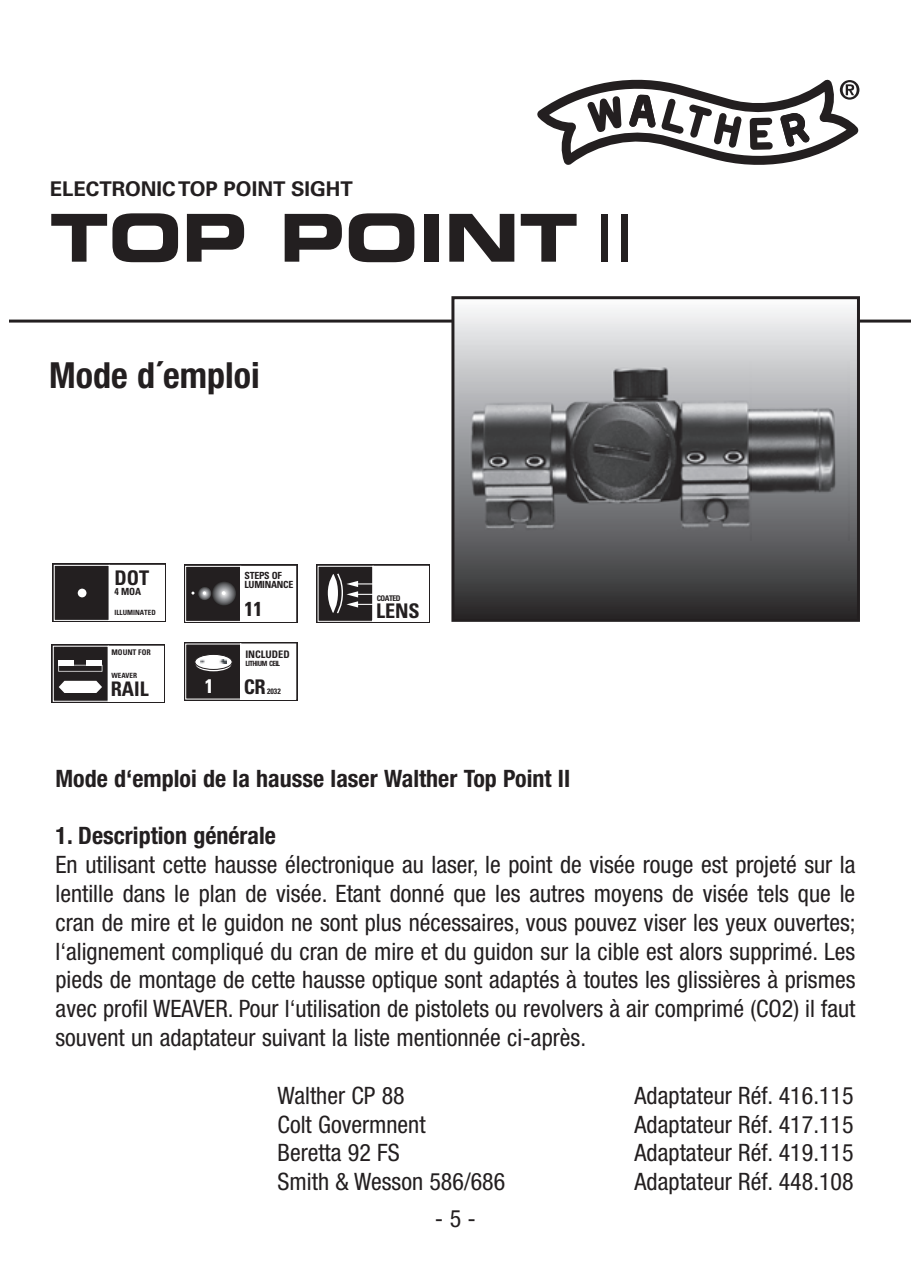
<style>
.page{position:relative;width:911px;height:1274px;background:#fff}
.page>*{position:absolute;margin:0;border:0;box-sizing:border-box;transform-origin:0 0}
.t1{font:66px "Eurostile LT Std Bold Ex 2";color:#231f20}
.t2{font:700 condensed 36px "Helvetica Neue LT Pro";color:#231f20}
.t3{font:condensed 24px/28.8px "Helvetica Neue LT Pro";color:#231f20;text-align:justify}
.t4{font:700 condensed 24px "Helvetica Neue LT Pro";color:#231f20}
.t5{font:700 20.4px "Univers LT Std";color:#231f20}
.t6{font:700 condensed 20.1px "Univers LT Std";color:#231f20}
.t7{font:700 condensed 19.8px "Univers LT Std";color:#fff}
.t8{font:700 condensed 10.5px "Univers LT Std";color:#231f20}
.t9{font:700 condensed 9.9px/9.3px "Univers LT Std";letter-spacing:-.025em;color:#231f20}
.t10{font:700 condensed 7.8px "Univers LT Std";color:#231f20}
.t11{font:700 condensed 7.2px "Univers LT Std";color:#231f20}
.t12{font:700 condensed 7.2px "Univers LT Std";letter-spacing:-.08em;color:#231f20}
.s1{font-family:"Eurostile LT Std Ex 2"}
</style>
<div class="page">
<hr style="left:9px;top:319px;width:902px;height:3px;background:#231f20">
<svg style="left:537px;top:79px;width:322px;height:86px"></svg>
<svg style="left:451px;top:296px;width:409px;height:326px;background:#848485"></svg>
<img style="left:460px;top:361px;width:390px;height:180px">
<div style="left:53px;top:563px;width:113px;height:59px;background:#494647"></div>
<svg style="left:54px;top:565px;width:111px;height:56px;background:#999797"></svg>
<div style="left:78px;top:588px;width:8px;height:9px;background:#fff;border-radius:50%"></div>
<div style="left:316px;top:564px;width:114px;height:59px;background:#231f20"></div>
<svg style="left:317px;top:565px;width:112px;height:57px"></svg>
<div style="left:184px;top:642px;width:114px;height:59px;background:#231f20"></div>
<svg style="left:185px;top:643px;width:112px;height:57px"></svg>
<svg style="left:196px;top:657px;width:35px;height:14px"></svg>
<svg style="left:195px;top:654px;width:37px;height:15px"></svg>
<div style="left:195px;top:654px;width:37px;height:16px;border:1px solid #231f20;border-radius:50%"></div>
<img style="left:201px;top:659px;width:25px;height:4px">
<div style="left:184px;top:564px;width:114px;height:59px;background:#231f20"></div>
<svg style="left:185px;top:565px;width:112px;height:57px"></svg>
<svg style="left:52px;top:644px;width:113px;height:59px"></svg>
<svg style="left:53px;top:645px;width:111px;height:57px"></svg>
<p class="t5" style="left:50px;top:176px;width:305px">ELECTRONIC TOP POINT SIGHT</p>
<h1 class="t1" style="left:50px;top:191px;width:586px">TOP POINT <span class="s1">II</span></h1>
<h2 class="t2" style="left:49px;top:354px;width:212px">Mode d´emploi</h2>
<p class="t6" style="left:114px;top:565px;width:36px">DOT</p>
<p class="t9" style="left:114px;top:587px;width:28px">4 MOA</p>
<p class="t11" style="left:114px;top:608px;width:43px">ILLUMINATED</p>
<p class="t10" style="left:111px;top:648px;width:41px">MOUNT FOR</p>
<p class="t11" style="left:111px;top:671px;width:27px">WEAVER</p>
<p class="t6" style="left:111px;top:676px;width:39px">RAIL</p>
<p class="t7" style="left:205px;top:673px;width:10px">1</p>
<p class="t9" style="left:244px;top:571px;width:50px">STEPS OF<br>LUMINANCE</p>
<p class="t6" style="left:244px;top:596px;width:19px">11</p>
<p class="t8" style="left:245px;top:647px;width:46px">INCLUDED</p>
<p class="t12" style="left:245px;top:659px;width:36px">LITHIUM CELL</p>
<p class="t6" style="left:244px;top:674px;width:24px">CR</p>
<p class="t10" style="left:267px;top:686px;width:15px">2032</p>
<p class="t10" style="left:377px;top:593px;width:25px">COATED</p>
<p class="t6" style="left:376px;top:598px;width:45px">LENS</p>
<p class="t4" style="left:56px;top:764px;width:516px">Mode d‘emploi de la hausse laser Walther Top Point II</p>
<p class="t4" style="left:56px;top:821px;width:222px">1. Description générale</p>
<p class="t3" style="left:56px;top:850px;width:801px">En utilisant cette hausse électronique au laser, le point de visée rouge est projeté sur la lentille dans le plan de visée. Etant donné que les autres moyens de visée tels que le cran de mire et le guidon ne sont plus nécessaires, vous pouvez viser les yeux ouvertes; l‘alignement compliqué du cran de mire et du guidon sur la cible est alors supprimé. Les pieds de montage de cette hausse optique sont adaptés à toutes les glissières à prismes avec profil WEAVER. Pour l‘utilisation de pistolets ou revolvers à air comprimé (CO2) il faut souvent un adaptateur suivant la liste mentionnée ci-après.</p>
<p class="t3" style="left:278px;top:1080px;width:129px">Walther CP 88</p>
<p class="t3" style="left:635px;top:1080px;width:221px">Adaptateur Réf. 416.115</p>
<p class="t3" style="left:278px;top:1109px;width:150px">Colt Govermnent</p>
<p class="t3" style="left:635px;top:1109px;width:221px">Adaptateur Réf. 417.115</p>
<p class="t3" style="left:278px;top:1138px;width:124px">Beretta 92 FS</p>
<p class="t3" style="left:635px;top:1138px;width:221px">Adaptateur Réf. 419.115</p>
<p class="t3" style="left:278px;top:1167px;width:229px">Smith &amp; Wesson 586/686</p>
<p class="t3" style="left:635px;top:1167px;width:221px">Adaptateur Réf. 448.108</p>
<p class="t3" style="left:435px;top:1204px;width:43px">- 5 -</p>
</div>
